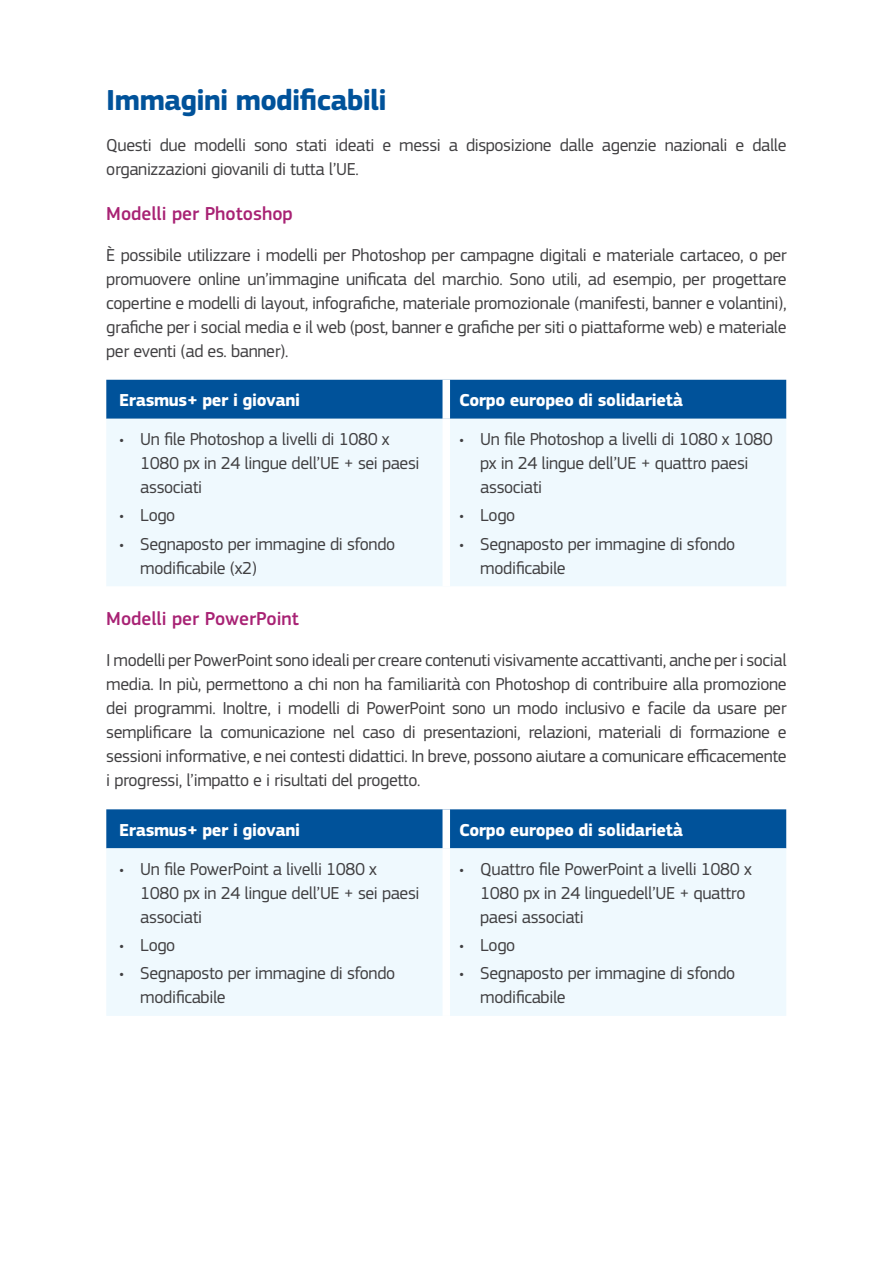
<style>
.page{position:relative;width:893px;height:1263px;background:#fff}
.page>*{position:absolute;margin:0;border:0;box-sizing:border-box;transform-origin:0 0}
.t1{font:700 30px "EC Square Sans Pro";letter-spacing:-.025em;color:#00529a}
.t2{font:500 19.5px "EC Square Sans Pro";color:#a82274}
.t3{font:18px/24px "EC Square Sans Pro";letter-spacing:-.02em;color:#414042}
.t4{font:700 18px "EC Square Sans Pro";letter-spacing:-.02em;color:#fff}
</style>
<div class="page">
<div style="left:106px;top:380px;width:680px;height:39px;background:#00529a"></div>
<div style="left:106px;top:419px;width:680px;height:167px;background:#eff9fe"></div>
<div style="left:442px;top:380px;width:8px;height:39px;background:#fff"></div>
<div style="left:442px;top:419px;width:8px;height:167px;background:#fff"></div>
<div style="left:106px;top:809px;width:680px;height:39px;background:#00529a"></div>
<div style="left:106px;top:848px;width:680px;height:168px;background:#eff9fe"></div>
<div style="left:442px;top:809px;width:8px;height:39px;background:#fff"></div>
<div style="left:442px;top:848px;width:8px;height:168px;background:#fff"></div>
<h1 class="t1" style="left:106px;top:82px;width:282px">Immagini modificabili</h1>
<p class="t3" style="left:106px;top:133px;width:682px">Questi due modelli sono stati ideati e messi a disposizione dalle agenzie nazionali e dalle organizzazioni giovanili di tutta l’UE.</p>
<p class="t2" style="left:106px;top:202px;width:188px">Modelli per Photoshop</p>
<p class="t3" style="left:106px;top:243px;width:682px;text-align:justify">È possibile utilizzare i modelli per Photoshop per campagne digitali e materiale cartaceo, o per promuovere online un’immagine unificata del marchio. Sono utili, ad esempio, per progettare copertine e modelli di layout, infografiche, materiale promozionale (manifesti, banner e volantini), grafiche per i social media e il web (post, banner e grafiche per siti o piattaforme web) e materiale per eventi (ad es. banner).</p>
<p class="t4" style="left:119px;top:389px;width:183px">Erasmus+ per i giovani</p>
<p class="t4" style="left:459px;top:389px;width:226px">Corpo europeo di solidarietà</p>
<p class="t3" style="left:140px;top:427px;width:281px;text-indent:-21px">• Un file Photoshop a livelli di 1080 x<br>1080 px in 24 lingue dell’UE + sei paesi associati</p>
<p class="t3" style="left:119px;top:503px;width:58px">• Logo</p>
<p class="t3" style="left:140px;top:532px;width:256px;text-indent:-21px">• Segnaposto per immagine di sfondo modificabile (x2)</p>
<p class="t3" style="left:480px;top:427px;width:294px;text-indent:-21px">• Un file Photoshop a livelli di 1080 x 1080 px in 24 lingue dell’UE + quattro paesi associati</p>
<p class="t3" style="left:459px;top:503px;width:58px">• Logo</p>
<p class="t3" style="left:480px;top:532px;width:256px;text-indent:-21px">• Segnaposto per immagine di sfondo modificabile</p>
<p class="t2" style="left:106px;top:607px;width:194px">Modelli per PowerPoint</p>
<p class="t3" style="left:106px;top:648px;width:682px;text-align:justify">I modelli per PowerPoint sono ideali per creare contenuti visivamente accattivanti, anche per i social media. In più, permettono a chi non ha familiarità con Photoshop di contribuire alla promozione dei programmi. Inoltre, i modelli di PowerPoint sono un modo inclusivo e facile da usare per semplificare la comunicazione nel caso di presentazioni, relazioni, materiali di formazione e sessioni informative, e nei contesti didattici. In breve, possono aiutare a comunicare efficacemente i progressi, l’impatto e i risultati del progetto.</p>
<p class="t4" style="left:119px;top:819px;width:183px">Erasmus+ per i giovani</p>
<p class="t4" style="left:459px;top:819px;width:226px">Corpo europeo di solidarietà</p>
<p class="t3" style="left:140px;top:857px;width:281px;text-indent:-21px">• Un file PowerPoint a livelli 1080 x<br>1080 px in 24 lingue dell’UE + sei paesi associati</p>
<p class="t3" style="left:119px;top:933px;width:58px">• Logo</p>
<p class="t3" style="left:140px;top:961px;width:256px;text-indent:-21px">• Segnaposto per immagine di sfondo modificabile</p>
<p class="t3" style="left:480px;top:857px;width:273px;text-indent:-21px">• Quattro file PowerPoint a livelli 1080 x<br>1080 px in 24 linguedell’UE + quattro paesi associati</p>
<p class="t3" style="left:459px;top:933px;width:58px">• Logo</p>
<p class="t3" style="left:480px;top:961px;width:256px;text-indent:-21px">• Segnaposto per immagine di sfondo modificabile</p>
</div>
